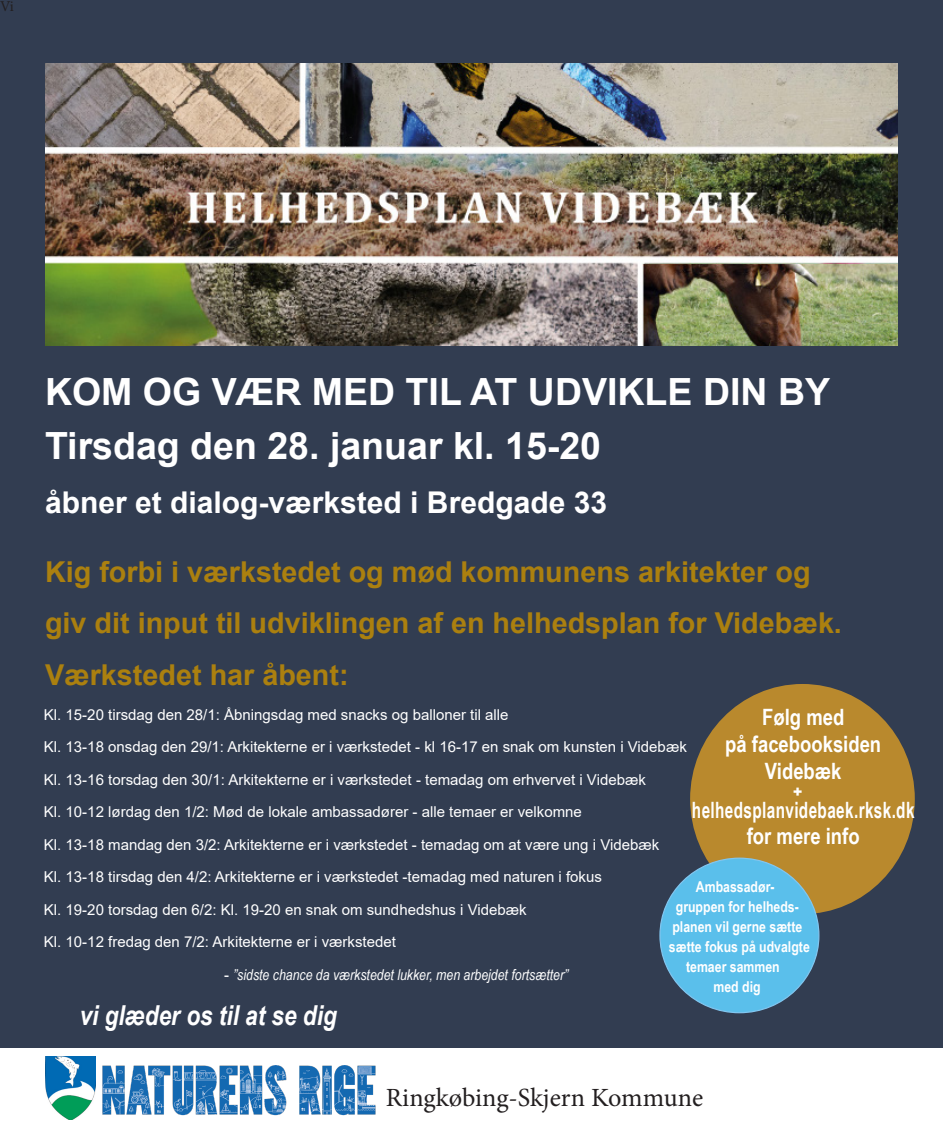
<style>
.page{position:relative;width:943px;height:1134px;background:#fff}
.page>*{position:absolute;margin:0;border:0;box-sizing:border-box;transform-origin:0 0}
.t1{font:700 37.5px/53.8px "Arial";color:#fff}
.t2{font:700 30px "Arial";color:#fff}
.t3{font:700 28.75px/51.2px "Arial";color:#ab800f}
.t4{font:italic 700 27.5px "Arial Narrow";color:#fff}
.t5{font:26.25px "Minion Pro";letter-spacing:-.005em;color:#231f20}
.t6{font:700 22.5px/26.2px "Arial Narrow";letter-spacing:.02em;color:#fff;text-align:center;scale:.83 1}
.t7{font:700 22.5px/27px "Arial Narrow";color:#fff;text-align:center}
.t8{font:15px/32.5px "Arial";color:#fff}
.t9{font:700 15px "Arial Narrow";color:#fff}
.t10{font:italic 15px "Arial Narrow";color:#fff}
.t11{font:15px "Minion Pro";color:#231f20}
.t12{font:900 15px "Arial";color:#fff}
.s1{font-family:"Arial";font-style:normal}
</style>
<div class="page">
<div style="left:0;top:0;width:943px;height:1047px;background:#323d51"></div>
<img style="left:45px;top:64px;width:853px;height:282px">
<img style="left:45px;top:1057px;width:50px;height:62px">
<img style="left:102px;top:1065px;width:274px;height:51px">
<div style="left:690px;top:684px;width:224px;height:230px;background:#b9892d;border-radius:50%"></div>
<div style="left:660px;top:858px;width:158px;height:155px;background:#5abfeb;border-radius:50%"></div>
<p class="t11" style="left:0;top:-4px;width:15px">Vi</p>
<h1 class="t1" style="left:45px;top:366px;width:786px">KOM OG VÆR MED TIL AT UDVIKLE DIN BY<br>Tirsdag den 28. januar kl. 15-20</h1>
<h2 class="t2" style="left:45px;top:481px;width:563px">åbner et dialog-værksted i Bredgade 33</h2>
<h3 class="t3" style="left:45px;top:547px;width:798px">Kig forbi i værkstedet og mød kommunens arkitekter og giv dit input til udviklingen af en helhedsplan for Videbæk.<br>Værkstedet har åbent:</h3>
<p class="t8" style="left:44px;top:698px;width:644px">Kl. 15-20 tirsdag den 28/1: Åbningsdag med snacks og balloner til alle<br>Kl. 13-18 onsdag den 29/1: Arkitekterne er i værkstedet - kl 16-17 en snak om kunsten i Videbæk Kl. 13-16 torsdag den 30/1: Arkitekterne er i værkstedet - temadag om erhvervet i Videbæk<br>Kl. 10-12 lørdag den 1/2: Mød de lokale ambassadører - alle temaer er velkomne<br>Kl. 13-18 mandag den 3/2: Arkitekterne er i værkstedet - temadag om at være ung i Videbæk<br>Kl. 13-18 tirsdag den 4/2: Arkitekterne er i værkstedet -temadag med naturen i fokus<br>Kl. 19-20 torsdag den 6/2: Kl. 19-20 en snak om sundhedshus i Videbæk<br>Kl. 10-12 fredag den 7/2: Arkitekterne er i værkstedet</p>
<p class="t10" style="left:224px;top:964px;width:346px"><span class="s1">-</span> ”sidste chance da værkstedet lukker, men arbejdet fortsætter”</p>
<h3 class="t7" style="left:725px;top:703px;width:157px">Følg med<br>på facebooksiden<br>Videbæk</h3>
<h3 class="t6" style="left:692px;top:795px;width:270px">helhedsplanvidebaek.rksk.dk for mere info</h3>
<p class="t9" style="left:696px;top:875px;width:80px">Ambassadør-</p>
<p class="t9" style="left:675px;top:895px;width:125px">gruppen for helheds-</p>
<p class="t9" style="left:672px;top:915px;width:131px">planen vil gerne sætte</p>
<p class="t9" style="left:669px;top:935px;width:142px">sætte fokus på udvalgte</p>
<p class="t9" style="left:686px;top:955px;width:95px">temaer sammen</p>
<p class="t9" style="left:713px;top:975px;width:49px">med dig</p>
<p class="t12" style="left:793px;top:781px;width:11px">+</p>
<h3 class="t4" style="left:80px;top:995px;width:258px">vi glæder os til at se dig</h3>
<h3 class="t5" style="left:386px;top:1080px;width:319px">Ringkøbing-Skjern Kommune</h3>
</div>
